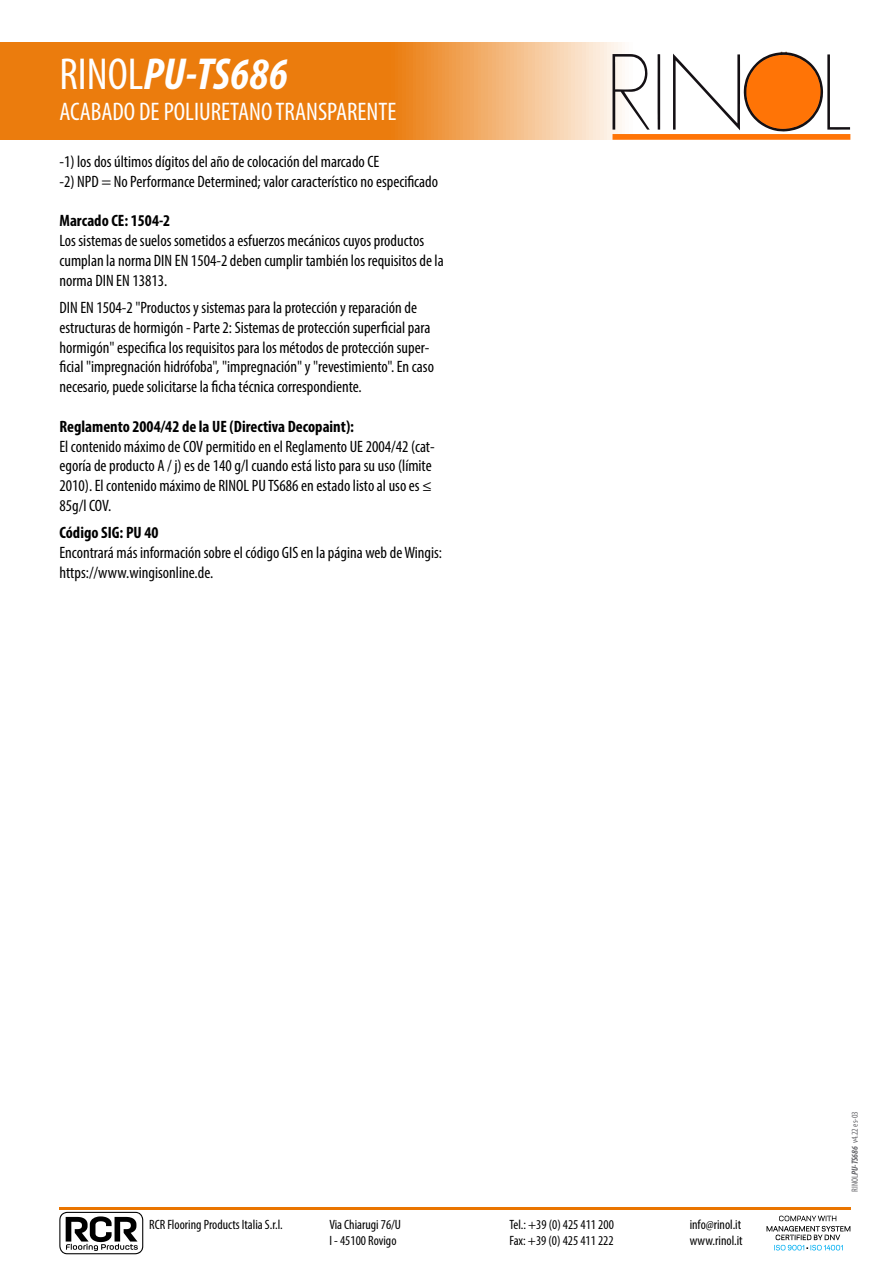
<style>
.page{position:relative;width:893px;height:1263px;background:#fff}
.page>*{position:absolute;margin:0;border:0;box-sizing:border-box;transform-origin:0 0}
.t1{font:italic 700 condensed 45px "Myriad Pro";color:#fff}
.t2{font:condensed 25.5px "Myriad Pro";color:#fff}
.t3{font:condensed 16.5px/19.8px "Myriad Pro";color:#000}
.t4{font:700 condensed 16.5px "Myriad Pro";color:#000}
.t5{font:condensed 13.5px/16.2px "Myriad Pro";color:#000}
.t6{font:condensed 9px "Myriad Pro";color:#67676b}
.s1{font-weight:400;font-style:normal}
.s2{font-weight:700;font-style:italic}
</style>
<div class="page">
<hr style="left:59px;top:1207px;width:791px;height:2px;background:#ea7500">
<svg style="left:0;top:42px;width:851px;height:98px;background:#ef9943"></svg>
<svg style="left:612px;top:54px;width:38px;height:76px"></svg>
<svg style="left:657px;top:54px;width:3px;height:76px"></svg>
<svg style="left:673px;top:52px;width:177px;height:80px"></svg>
<div style="left:612px;top:134px;width:238px;height:6px;background:#ff7406"></div>
<svg style="left:59px;top:1212px;width:84px;height:42px"></svg>
<svg style="left:766px;top:1215px;width:84px;height:36px"></svg>
<h1 class="t1" style="left:60px;top:46px;width:230px"><span class="s1">RINOL</span>PU-TS686</h1>
<h2 class="t2" style="left:60px;top:96px;width:338px">ACABADO DE POLIURETANO TRANSPARENTE</h2>
<p class="t3" style="left:59px;top:151px;width:380px">-1) los dos últimos dígitos del año de colocación del marcado CE<br>-2) NPD = No Performance Determined; valor característico no especificado</p>
<p class="t4" style="left:59px;top:210px;width:112px">Marcado CE: 1504-2</p>
<p class="t3" style="left:59px;top:231px;width:386px">Los sistemas de suelos sometidos a esfuerzos mecánicos cuyos productos cumplan la norma DIN EN 1504-2 deben cumplir también los requisitos de la norma DIN EN 13813.</p>
<p class="t3" style="left:59px;top:297px;width:376px">DIN EN 1504-2 "Productos y sistemas para la protección y reparación de estructuras de hormigón - Parte 2: Sistemas de protección superficial para hormigón" especifica los requisitos para los métodos de protección super&shy;ficial "impregnación hidrófoba", "impregnación" y "revestimiento". En caso necesario, puede solicitarse la ficha técnica correspondiente.</p>
<p class="t4" style="left:59px;top:416px;width:296px">Reglamento 2004/42 de la UE (Directiva Decopaint):</p>
<p class="t3" style="left:59px;top:436px;width:377px">El contenido máximo de COV permitido en el Reglamento UE 2004/42 (cat&shy;egoría de producto A / j) es de 140 g/l cuando está listo para su uso (límite 2010). El contenido máximo de RINOL PU TS686 en estado listo al uso es ≤ 85g/l COV.</p>
<p class="t4" style="left:59px;top:522px;width:101px">Código SIG: PU 40</p>
<p class="t3" style="left:59px;top:543px;width:384px">Encontrará más información sobre el código GIS en la página web de Wingis: https://www.wingisonline.de.</p>
<p class="t5" style="left:149px;top:1216px;width:135px">RCR Flooring Products Italia S.r.l.</p>
<p class="t5" style="left:329px;top:1216px;width:73px">Via Chiarugi 76/U<br>I - 45100 Rovigo</p>
<p class="t5" style="left:510px;top:1216px;width:106px">Tel.: +39 (0) 425 411 200<br>Fax: +39 (0) 425 411 222</p>
<p class="t5" style="left:690px;top:1216px;width:54px">info@rinol.it www.rinol.it</p>
<p class="t6" style="left:849px;top:1192px;width:82px;rotate:-90deg">RINOL<span class="s2">PU-TS686</span> v4.22 es-03</p>
</div>
